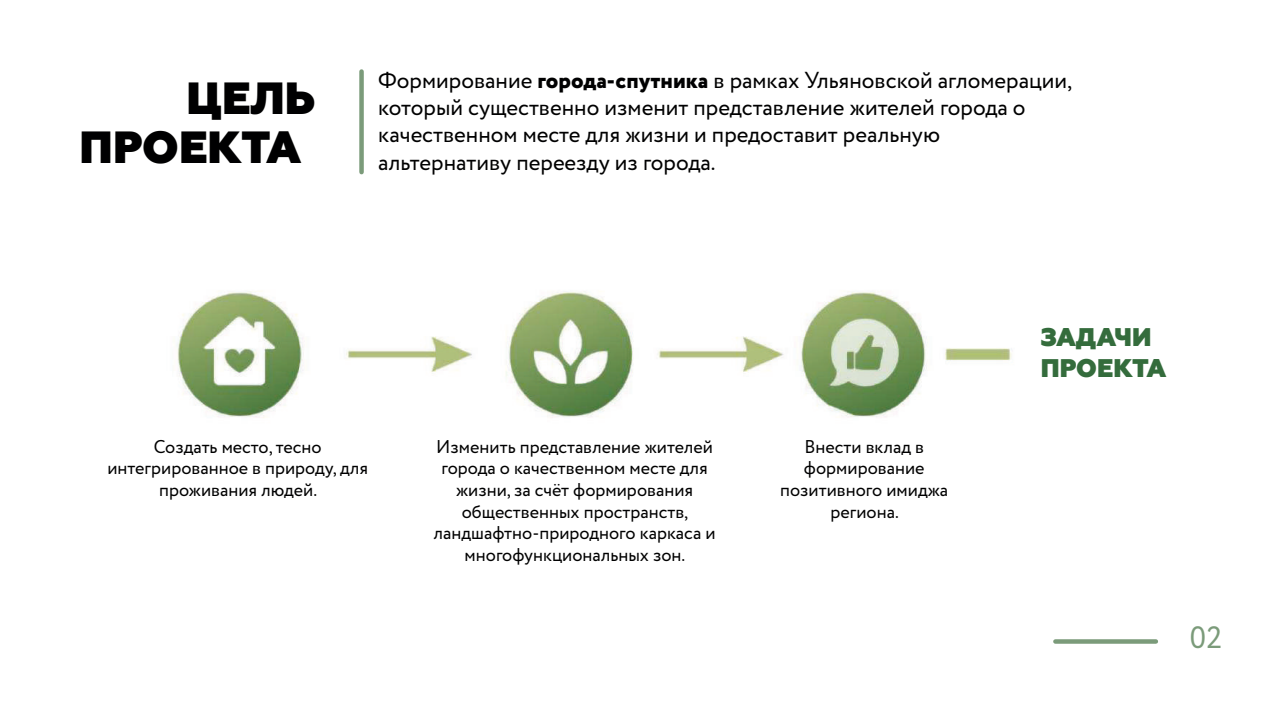
<style>
.page{position:relative;width:1263px;height:711px;background:#fff}
.page>*{position:absolute;margin:0;border:0;box-sizing:border-box;transform-origin:0 0}
.t1{font:800 45px "Geometria";color:#000001}
.t2{font:30px "Circe";color:#7b9b7a}
.t3{font:800 25.5px/30.6px "Geometria";color:#346c3c}
.t4{font:22.5px/27px "Circe";color:#000001}
.t5{font:18px/21.6px "Circe";color:#000001;text-align:center}
.s1{font-weight:800}
</style>
<div class="page">
<img style="left:177px;top:291px;width:835px;height:127px">
<div style="left:359px;top:71px;width:5px;height:101px;background:#7b9b7a"></div>
<svg style="left:1055px;top:639px;width:101px;height:4px"></svg>
<h1 class="t1" style="left:187px;top:71px;width:130px">ЦЕЛЬ</h1>
<h1 class="t1" style="left:80px;top:120px;width:223px">ПРОЕКТА</h1>
<p class="t4" style="left:378px;top:68px;width:695px">Формирование <span class="s1">города-спутника</span> в рамках Ульяновской агломерации, который существенно изменит представление жителей города о качественном месте для жизни и предоставит реальную альтернативу переезду из города.</p>
<p class="t5" style="left:107px;top:436px;width:262px">Создать место, тесно интегрированное в природу, для проживания людей.</p>
<p class="t5" style="left:434px;top:436px;width:283px">Изменить представление жителей города о качественном месте для жизни, за счёт формирования общественных пространств, ландшафтно-природного каркаса и многофункциональных зон.</p>
<p class="t5" style="left:780px;top:436px;width:169px">Внести вклад в формирование позитивного имиджа региона.</p>
<h3 class="t3" style="left:1041px;top:322px;width:127px">ЗАДАЧИ<br>ПРОЕКТА</h3>
<h2 class="t2" style="left:1189px;top:617px;width:34px">02</h2>
</div>
